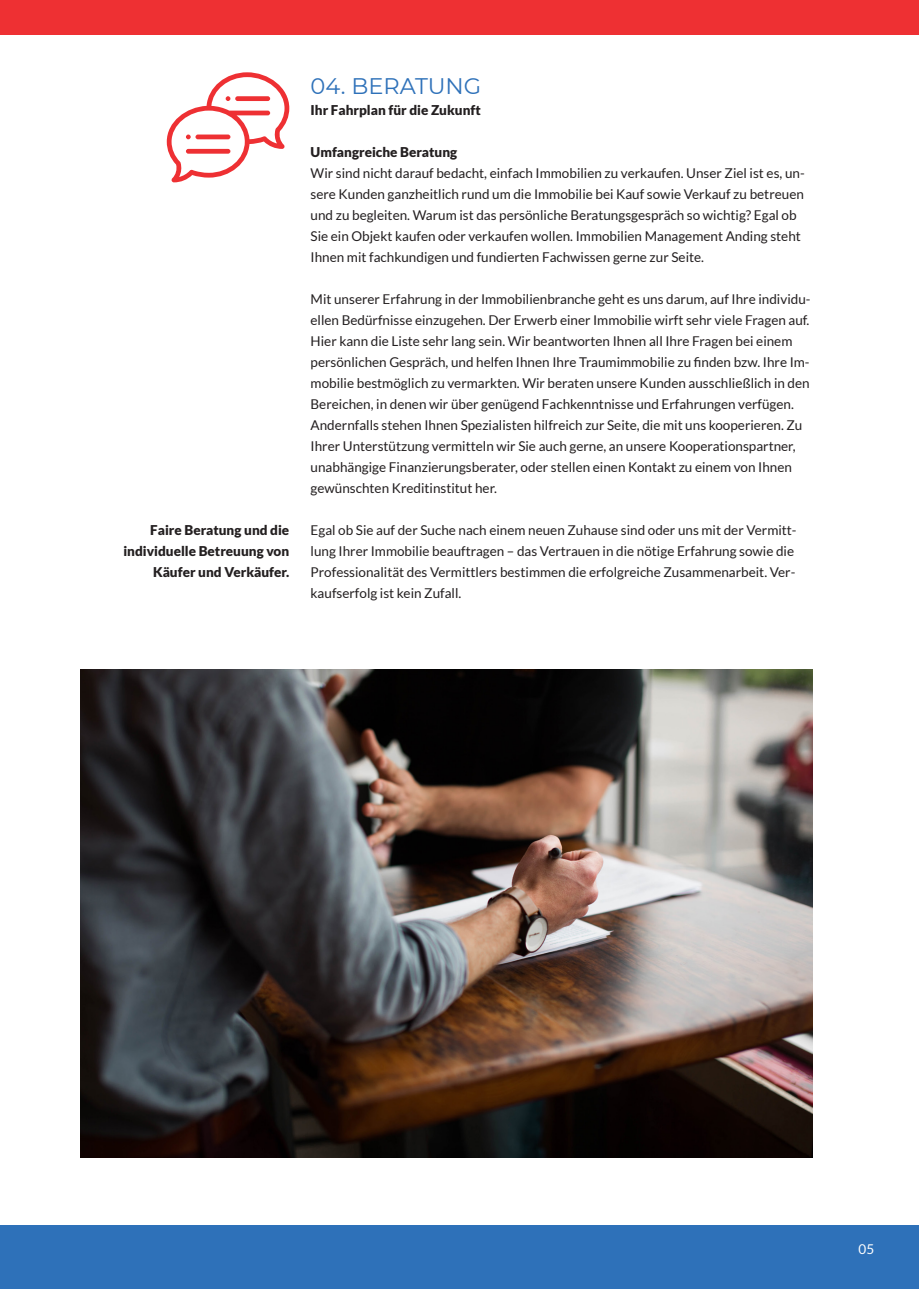
<style>
.page{position:relative;width:919px;height:1289px;background:#fff}
.page>*{position:absolute;margin:0;border:0;box-sizing:border-box;transform-origin:0 0}
.t1{font:22.5px "Montserrat";color:#2e71b9}
.t2{font:13.5px/21px "Lato";color:#231f20}
.t3{font:900 13.5px/21px "Lato";color:#231f20;text-align:right}
.t4{font:13.5px "Lato";color:#fff}
</style>
<div class="page">
<div style="left:0;top:1225px;width:918px;height:63px;background:#2e71b9"></div>
<svg style="left:167px;top:72px;width:122px;height:110px"></svg>
<div style="left:195px;top:134px;width:35px;height:5px;background:#ee3033;border-radius:2px"></div>
<div style="left:186px;top:149px;width:44px;height:5px;background:#ee3033;border-radius:2px"></div>
<div style="left:235px;top:96px;width:35px;height:5px;background:#ee3033;border-radius:2px"></div>
<img style="left:81px;top:669px;width:731px;height:488px">
<div style="left:0;top:0;width:918px;height:34px;background:#ee3033"></div>
<p class="t3" style="left:123px;top:519px;width:167px">Faire Beratung und die individuelle Betreuung von<br>Käufer und Verkäufer.</p>
<h1 class="t1" style="left:310px;top:71px;width:172px">04. BERATUNG</h1>
<p class="t3" style="left:310px;top:99px;width:172px">Ihr Fahrplan für die Zukunft</p>
<p class="t3" style="left:310px;top:141px;width:148px">Umfangreiche Beratung</p>
<p class="t2" style="left:310px;top:163px;width:495px">Wir sind nicht darauf bedacht, einfach Immobilien zu verkaufen. Unser Ziel ist es, un&shy;sere Kunden ganzheitlich rund um die Immobilie bei Kauf sowie Verkauf zu betreuen und zu begleiten. Warum ist das persönliche Beratungsgespräch so wichtig? Egal ob Sie ein Objekt kaufen oder verkaufen wollen. Immobilien Management Anding steht Ihnen mit fachkundigen und fundierten Fachwissen gerne zur Seite.</p>
<p class="t2" style="left:310px;top:289px;width:501px">Mit unserer Erfahrung in der Immobilienbranche geht es uns darum, auf Ihre individu&shy;ellen Bedürfnisse einzugehen. Der Erwerb einer Immobilie wirft sehr viele Fragen auf.<br>Hier kann die Liste sehr lang sein. Wir beantworten Ihnen all Ihre Fragen bei einem persönlichen Gespräch, und helfen Ihnen Ihre Traumimmobilie zu finden bzw. Ihre Im&shy;mobilie bestmöglich zu vermarkten. Wir beraten unsere Kunden ausschließlich in den Bereichen, in denen wir über genügend Fachkenntnisse und Erfahrungen verfügen.<br>Andernfalls stehen Ihnen Spezialisten hilfreich zur Seite, die mit uns kooperieren. Zu Ihrer Unterstützung vermitteln wir Sie auch gerne, an unsere Kooperationspartner, unabhängige Finanzierungsberater, oder stellen einen Kontakt zu einem von Ihnen gewünschten Kreditinstitut her.</p>
<p class="t2" style="left:310px;top:520px;width:487px">Egal ob Sie auf der Suche nach einem neuen Zuhause sind oder uns mit der Vermitt&shy;lung Ihrer Immobilie beauftragen – das Vertrauen in die nötige Erfahrung sowie die Professionalität des Vermittlers bestimmen die erfolgreiche Zusammenarbeit. Ver&shy;kaufserfolg ist kein Zufall.</p>
<p class="t4" style="left:858px;top:1241px;width:17px">05</p>
</div>
